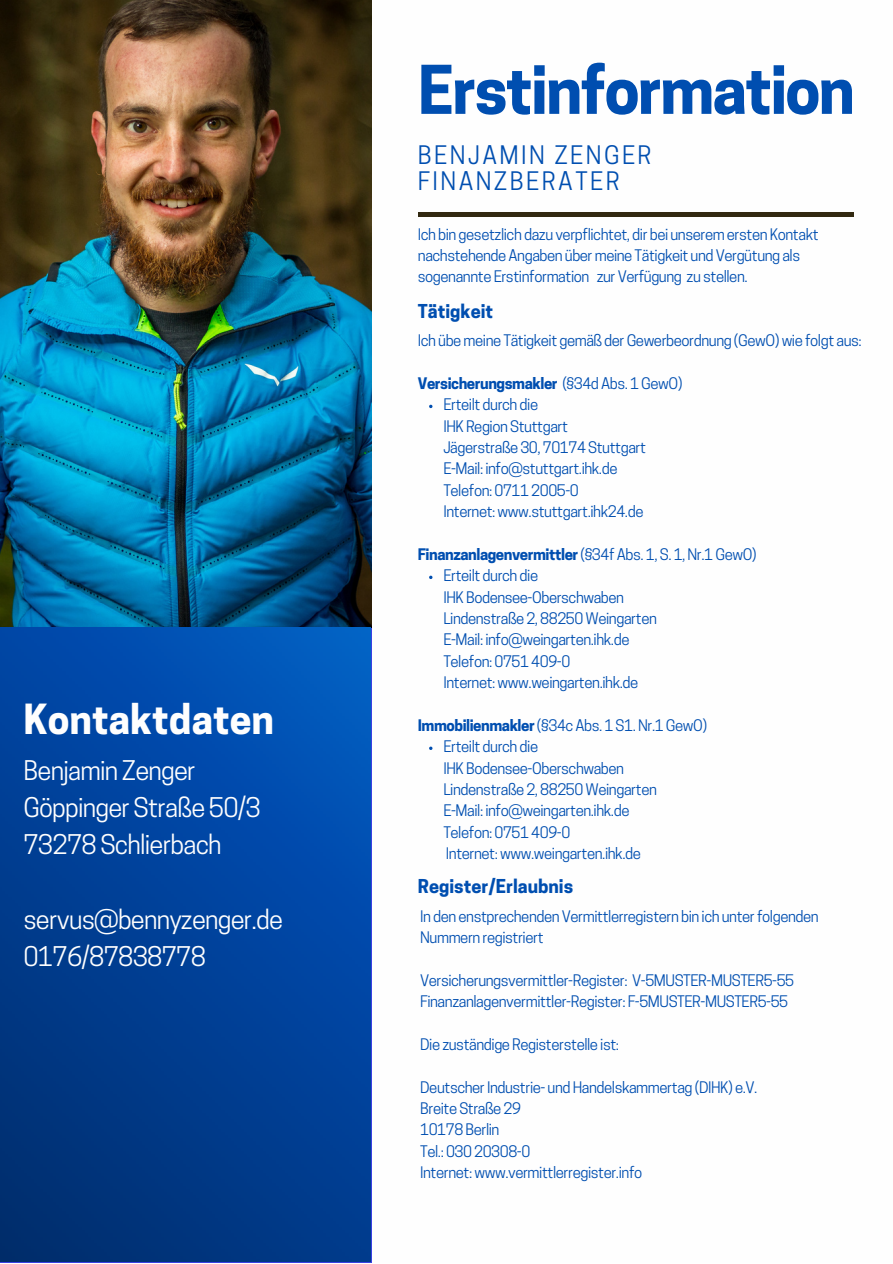
<style>
.page{position:relative;width:893px;height:1264px;background:#fff}
.page>*{position:absolute;margin:0;border:0;box-sizing:border-box;transform-origin:0 0}
.t1{font:700 63px "Cooper Hewitt";letter-spacing:-.03em;color:#004eb0}
.t2{font:700 39px "Cooper Hewitt";color:#fefefe}
.t3{font:25.5px "Cooper Hewitt";letter-spacing:-.03em;color:#fefefe}
.t4{font:24px "Cooper Hewitt";letter-spacing:.1em;color:#004eb0}
.t5{font:700 18px "Cooper Hewitt";color:#004eb0}
.t6{font:15px/21.3px "Cooper Hewitt";letter-spacing:-.03em;color:#004eb0}
.t7{font:700 15px "Cooper Hewitt";letter-spacing:-.03em;color:#004eb0}
.s1{font-weight:400}
.s2{font-weight:700}
</style>
<div class="page">
<img style="left:0;top:0;width:372px;height:1261px">
<hr style="left:418px;top:212px;width:435px;height:4px;background:#322911">
<p class="t2" style="left:23px;top:704px;width:252px">Kontaktdaten</p>
<p class="t3" style="left:23px;top:761px;width:174px">Benjamin Zenger</p>
<p class="t3" style="left:23px;top:798px;width:239px">Göppinger Straße 50/3</p>
<p class="t3" style="left:23px;top:835px;width:200px">73278 Schlierbach</p>
<p class="t3" style="left:23px;top:909px;width:261px">servus@bennyzenger.de</p>
<p class="t3" style="left:23px;top:946px;width:184px">0176/87838778</p>
<p class="t1" style="left:418px;top:67px;width:438px">Erstinformation</p>
<p class="t4" style="left:418px;top:146px;width:235px">BENJAMIN ZENGER</p>
<p class="t4" style="left:418px;top:172px;width:203px">FINANZBERATER</p>
<p class="t6" style="left:418px;top:225px;width:402px">Ich bin gesetzlich dazu verpflichtet, dir bei unserem ersten Kontakt nachstehende Angaben über meine Tätigkeit und Vergütung als sogenannte Erstinformation zur Verfügung zu stellen.</p>
<p class="t5" style="left:418px;top:304px;width:77px">Tätigkeit</p>
<p class="t6" style="left:418px;top:332px;width:445px">Ich übe meine Tätigkeit gemäß der Gewerbeordnung (GewO) wie folgt aus:</p>
<p class="t7" style="left:418px;top:378px;width:266px">Versicherungsmakler <span class="s1">(§34d Abs. 1 GewO)</span></p>
<p class="t6" style="left:443px;top:417px;width:126px">IHK Region Stuttgart</p>
<p class="t6" style="left:443px;top:438px;width:204px">Jägerstraße 30, 70174 Stuttgart</p>
<p class="t6" style="left:443px;top:460px;width:176px">E-Mail: info@stuttgart.ihk.de</p>
<p class="t6" style="left:443px;top:481px;width:137px">Telefon: 0711 2005-0</p>
<p class="t6" style="left:443px;top:503px;width:202px">Internet: www.stuttgart.ihk24.de</p>
<p class="t6" style="left:418px;top:545px;width:340px"><span class="s2">Finanzanlagenvermittler</span> (§34f Abs. 1, S. 1, Nr.1 GewO)</p>
<p class="t6" style="left:443px;top:588px;width:182px">IHK Bodensee-Oberschwaben</p>
<p class="t6" style="left:443px;top:609px;width:215px">Lindenstraße 2, 88250 Weingarten</p>
<p class="t6" style="left:443px;top:631px;width:188px">E-Mail: info@weingarten.ihk.de</p>
<p class="t6" style="left:443px;top:652px;width:128px">Telefon: 0751 409-0</p>
<p class="t6" style="left:443px;top:673px;width:196px">Internet: www.weingarten.ihk.de</p>
<p class="t6" style="left:418px;top:716px;width:291px"><span class="s2">Immobilienmakler</span> (§34c Abs. 1 S1. Nr.1 GewO)</p>
<p class="t6" style="left:443px;top:759px;width:182px">IHK Bodensee-Oberschwaben</p>
<p class="t6" style="left:443px;top:780px;width:215px">Lindenstraße 2, 88250 Weingarten</p>
<p class="t6" style="left:443px;top:802px;width:188px">E-Mail: info@weingarten.ihk.de</p>
<p class="t6" style="left:443px;top:823px;width:128px">Telefon: 0751 409-0</p>
<p class="t6" style="left:446px;top:844px;width:196px">Internet: www.weingarten.ihk.de</p>
<p class="t5" style="left:418px;top:879px;width:157px">Register/Erlaubnis</p>
<p class="t6" style="left:443px;top:396px;width:96px">Erteilt durch die</p>
<p class="t6" style="left:443px;top:567px;width:96px">Erteilt durch die</p>
<p class="t6" style="left:443px;top:737px;width:96px">Erteilt durch die</p>
<p class="t6" style="left:420px;top:907px;width:400px">In den enstprechenden Vermittlerregistern bin ich unter folgenden<br>Nummern registriert</p>
<p class="t6" style="left:420px;top:971px;width:375px">Versicherungsvermittler-Register: V-5MUSTER-MUSTER5-55</p>
<p class="t6" style="left:420px;top:992px;width:369px">Finanzanlagenvermittler-Register: F-5MUSTER-MUSTER5-55</p>
<p class="t6" style="left:420px;top:1035px;width:200px">Die zuständige Registerstelle ist:</p>
<p class="t6" style="left:420px;top:1078px;width:339px">Deutscher Industrie- und Handelskammertag (DIHK) e.V.</p>
<p class="t6" style="left:420px;top:1099px;width:102px">Breite Straße 29</p>
<p class="t6" style="left:420px;top:1120px;width:81px">10178 Berlin</p>
<p class="t6" style="left:420px;top:1142px;width:112px">Tel.: 030 20308-0</p>
<p class="t6" style="left:420px;top:1163px;width:224px">Internet: www.vermittlerregister.info</p>
</div>
